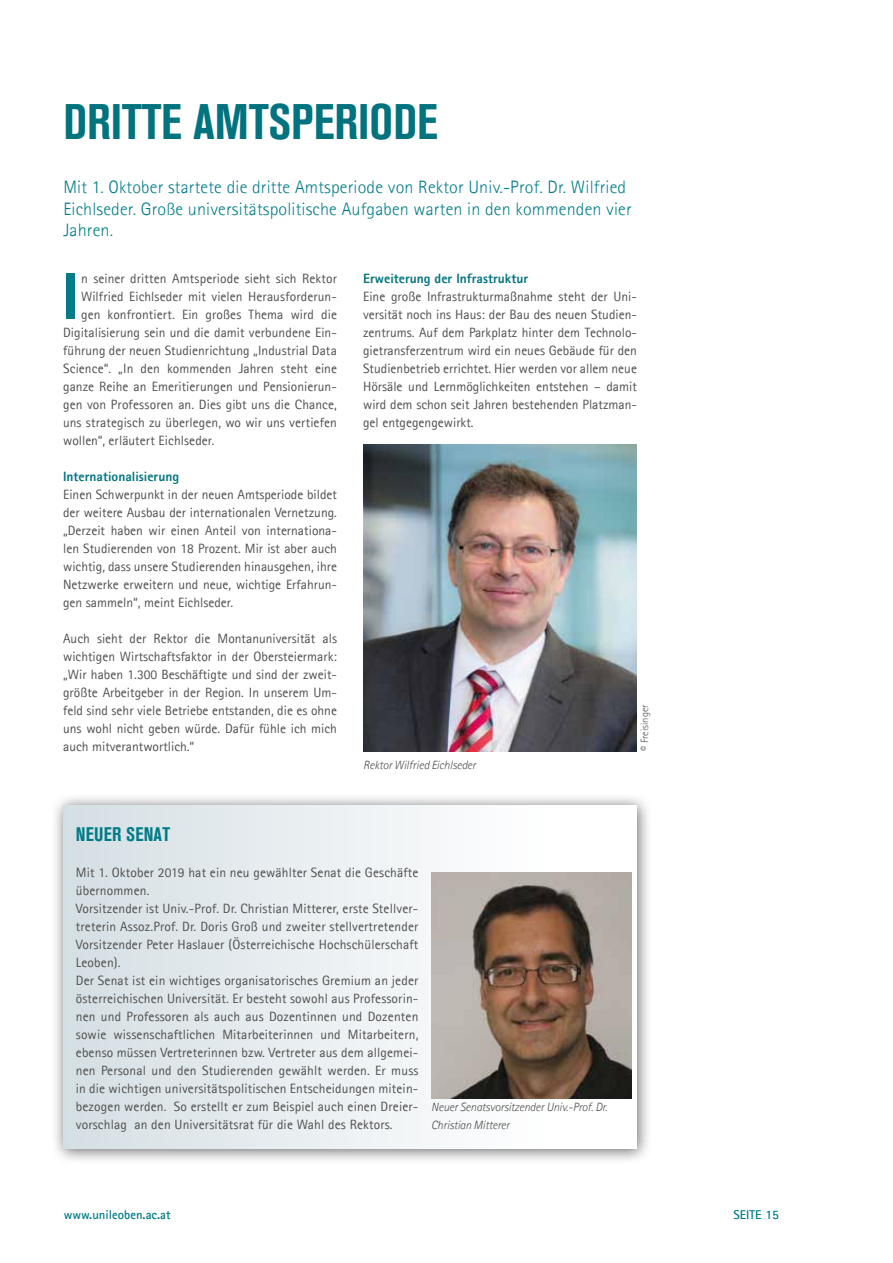
<style>
.page{position:relative;width:893px;height:1263px;background:#fff}
.page>*{position:absolute;margin:0;border:0;box-sizing:border-box;transform-origin:0 0}
.t1{font:700 condensed 64.5px "Akzidenz Grotesk BE";color:#007c88}
.t2{font:700 condensed 49.5px "Akzidenz Grotesk BE";color:#00737e}
.t3{font:700 condensed 19.5px "Akzidenz Grotesk BE";letter-spacing:.01em;color:#007c88}
.t4{font:300 18px/21.6px "Agfa Rotis Sans Serif";letter-spacing:.01em;color:#007c88}
.t5{font:13.5px/18px "Agfa Rotis Sans Serif";letter-spacing:.01em;color:#50504f;text-align:justify}
.t6{font:800 13.5px "Agfa Rotis Sans Serif";color:#00737e}
.t7{font:700 12.75px "Agfa Rotis Sans Serif";color:#007c88}
.t8{font:italic 300 12px/18px "Agfa Rotis Sans Serif";letter-spacing:-.01em;color:#50504f}
.t9{font:300 10.5px "Agfa Rotis Sans Serif";color:#555454}
</style>
<div class="page">
<div style="left:51px;top:793px;width:601px;height:371px;background:#000;opacity:.6"></div>
<div style="left:63px;top:805px;width:573px;height:343px;background:linear-gradient(to right,#d6e0e5,#fff)"></div>
<img style="left:431px;top:873px;width:200px;height:225px">
<img style="left:363px;top:444px;width:274px;height:307px">
<h2 class="t2" style="left:63px;top:94px;width:376px">DRITTE AMTSPERIODE</h2>
<h3 class="t4" style="left:63px;top:176px;width:570px">Mit 1. Oktober startete die dritte Amtsperiode von Rektor Univ.-Prof. Dr. Wilfried<br>Eichlseder. Große universitätspolitische Aufgaben warten in den kommenden vier<br>Jahren.</h3>
<h1 class="t1" style="left:63px;top:260px;width:16px">I</h1>
<p class="t5" style="left:81px;top:269px;width:257px">n seiner dritten Amtsperiode sieht sich Rektor</p>
<p class="t6" style="left:363px;top:270px;width:166px">Erweiterung der Infrastruktur</p>
<p class="t5" style="left:363px;top:287px;width:275px">Eine große Infrastrukturmaßnahme steht der Uni&shy;versität noch ins Haus: der Bau des neuen Studien&shy;zentrums. Auf dem Parkplatz hinter dem Technolo&shy;gietransferzentrum wird ein neues Gebäude für den Studienbetrieb errichtet. Hier werden vor allem neue Hörsäle und Lernmöglichkeiten entstehen – damit wird dem schon seit Jahren bestehenden Platzman&shy;gel entgegengewirkt.</p>
<p class="t5" style="left:81px;top:287px;width:257px">Wilfried Eichlseder mit vielen Herausforderun-</p>
<p class="t5" style="left:81px;top:305px;width:257px">gen konfrontiert. Ein großes Thema wird die</p>
<p class="t5" style="left:63px;top:323px;width:275px">Digitalisierung sein und die damit verbundene Ein-</p>
<p class="t5" style="left:63px;top:341px;width:275px">führung der neuen Studienrichtung „Industrial Data</p>
<p class="t5" style="left:63px;top:359px;width:275px">Science“. „In den kommenden Jahren steht eine</p>
<p class="t5" style="left:63px;top:377px;width:275px">ganze Reihe an Emeritierungen und Pensionierun-</p>
<p class="t5" style="left:63px;top:395px;width:275px">gen von Professoren an. Dies gibt uns die Chance,</p>
<p class="t5" style="left:63px;top:413px;width:275px">uns strategisch zu überlegen, wo wir uns vertiefen</p>
<p class="t5" style="left:63px;top:431px;width:153px">wollen“, erläutert Eichlseder.</p>
<p class="t6" style="left:63px;top:468px;width:117px">Internationalisierung</p>
<p class="t5" style="left:63px;top:485px;width:275px">Einen Schwerpunkt in der neuen Amtsperiode bildet der weitere Ausbau der internationalen Vernetzung. „Derzeit haben wir einen Anteil von internationa&shy;len Studierenden von 18 Prozent. Mir ist aber auch wichtig, dass unsere Studierenden hinausgehen, ihre Netzwerke erweitern und neue, wichtige Erfahrun&shy;gen sammeln“, meint Eichlseder.</p>
<p class="t5" style="left:63px;top:629px;width:275px">Auch sieht der Rektor die Montanuniversität als wichtigen Wirtschaftsfaktor in der Obersteiermark: „Wir haben 1.300 Beschäftigte und sind der zweit&shy;größte Arbeitgeber in der Region. In unserem Um&shy;feld sind sehr viele Betriebe entstanden, die es ohne uns wohl nicht geben würde. Dafür fühle ich mich auch mitverantwortlich.“</p>
<p class="t9" style="left:638px;top:751px;width:48px;rotate:-90deg">© Freisinger</p>
<p class="t8" style="left:363px;top:756px;width:114px">Rektor Wilfried Eichlseder</p>
<h3 class="t3" style="left:76px;top:823px;width:96px">NEUER SENAT</h3>
<p class="t5" style="left:76px;top:863px;width:344px;text-align:left">Mit 1. Oktober 2019 hat ein neu gewählter Senat die Geschäfte übernommen.<br>Vorsitzender ist Univ.-Prof. Dr. Christian Mitterer, erste Stellver&shy;treterin Assoz.Prof. Dr. Doris Groß und zweiter stellvertretender Vorsitzender Peter Haslauer (Österreichische Hochschülerschaft Leoben).<br>Der Senat ist ein wichtiges organisatorisches Gremium an jeder österreichischen Universität. Er besteht sowohl aus Professorin&shy;nen und Professoren als auch aus Dozentinnen und Dozenten sowie wissenschaftlichen Mitarbeiterinnen und Mitarbeitern, ebenso müssen Vertreterinnen bzw. Vertreter aus dem allgemei&shy;nen Personal und den Studierenden gewählt werden. Er muss in die wichtigen universitätspolitischen Entscheidungen mitein&shy;bezogen werden. So erstellt er zum Beispiel auch einen Dreier&shy;vorschlag an den Universitätsrat für die Wahl des Rektors.</p>
<p class="t8" style="left:431px;top:1098px;width:178px">Neuer Senatsvorsitzender Univ.-Prof. Dr.<br>Christian Mitterer</p>
<p class="t7" style="left:64px;top:1207px;width:108px">www.unileoben.ac.at</p>
<p class="t7" style="left:733px;top:1207px;width:47px">SEITE 15</p>
</div>
